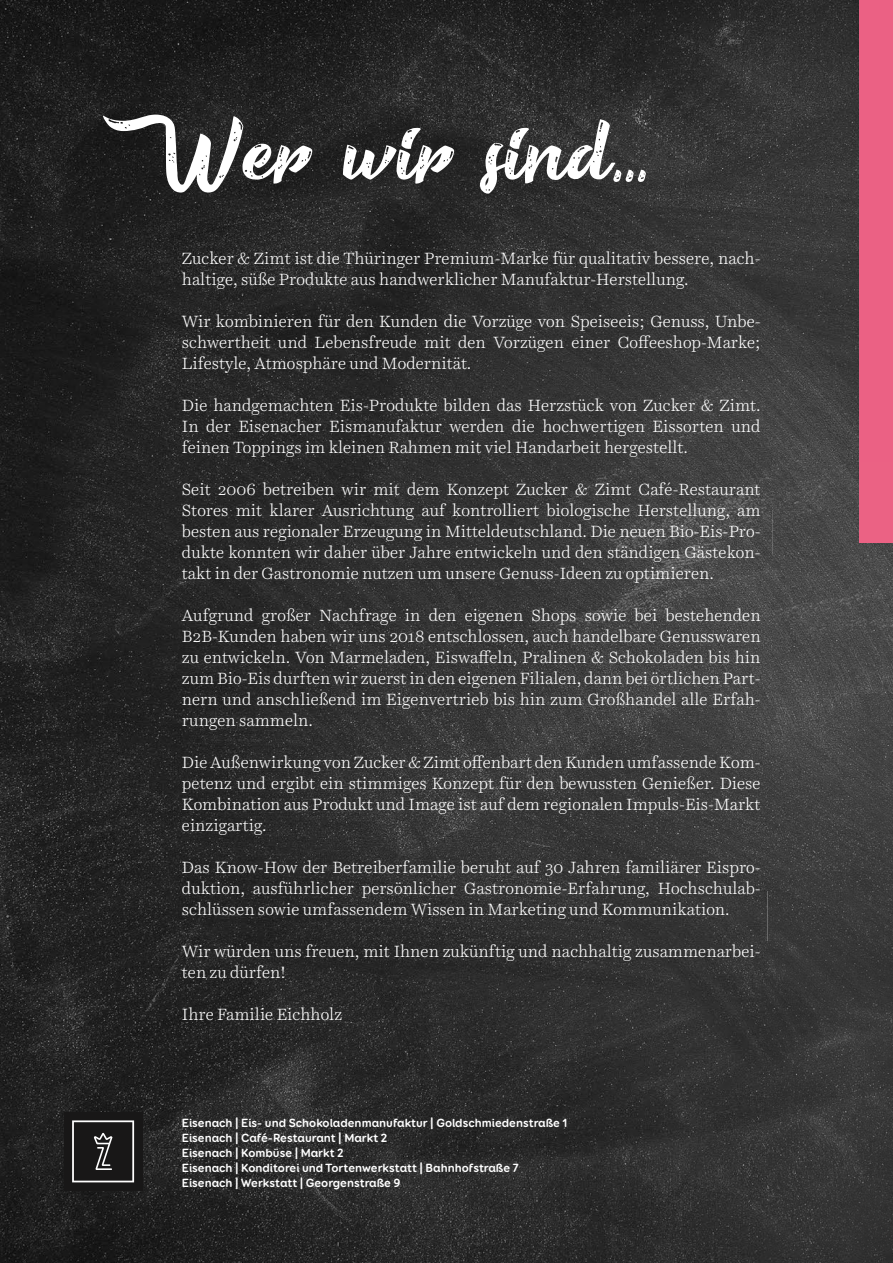
<style>
.page{position:relative;width:893px;height:1263px;background:#fff}
.page>*{position:absolute;margin:0;border:0;box-sizing:border-box;transform-origin:0 0}
.t1{font:90px "Beautiful Fascination";color:#fff}
.t2{font:300 16.5px/21px "Harriet Text";color:#fff;text-align:justify}
.t3{font:700 12px/15px "Booster Next FY";color:#fff}
</style>
<div class="page">
<img style="left:0;top:0;width:893px;height:1263px">
<div style="left:859px;top:0;width:34px;height:542px;background:#eb6184"></div>
<div style="left:64px;top:1112px;width:78px;height:78px;background:#181717"></div>
<svg style="left:72px;top:1120px;width:62px;height:62px"></svg>
<img style="left:768px;top:787px;width:5px;height:103px">
<img style="left:768px;top:890px;width:88px;height:361px">
<img style="left:856px;top:926px;width:37px;height:325px">
<img style="left:773px;top:463px;width:86px;height:46px">
<img style="left:773px;top:509px;width:120px;height:417px">
<img style="left:859px;top:509px;width:34px;height:33px">
<h1 class="t1" style="left:99px;top:94px;width:551px">Wer wir sind...</h1>
<p class="t2" style="left:182px;top:247px;width:580px">Zucker &amp; Zimt ist die Thüringer Premium-Marke für qualitativ bessere, nach&shy;haltige, süße Produkte aus handwerklicher Manufaktur-Herstellung.</p>
<p class="t2" style="left:182px;top:310px;width:580px">Wir kombinieren für den Kunden die Vorzüge von Speiseeis; Genuss, Unbe&shy;schwertheit und Lebensfreude mit den Vorzügen einer Coffeeshop-Marke; Lifestyle, Atmosphäre und Modernität.</p>
<p class="t2" style="left:182px;top:394px;width:580px">Die handgemachten Eis-Produkte bilden das Herzstück von Zucker &amp; Zimt.<br>In der Eisenacher Eismanufaktur werden die hochwertigen Eissorten und feinen Toppings im kleinen Rahmen mit viel Handarbeit hergestellt.</p>
<p class="t2" style="left:182px;top:478px;width:580px">Seit 2006 betreiben wir mit dem Konzept Zucker &amp; Zimt Café-Restaurant Stores mit klarer Ausrichtung auf kontrolliert biologische Herstellung, am besten aus regionaler Erzeugung in Mitteldeutschland. Die neuen Bio-Eis-Pro&shy;dukte konnten wir daher über Jahre entwickeln und den ständigen Gästekon&shy;takt in der Gastronomie nutzen um unsere Genuss-Ideen zu optimieren.</p>
<p class="t2" style="left:182px;top:604px;width:580px">Aufgrund großer Nachfrage in den eigenen Shops sowie bei bestehenden B2B-Kunden haben wir uns 2018 entschlossen, auch handelbare Genusswaren zu entwickeln. Von Marmeladen, Eiswaffeln, Pralinen &amp; Schokoladen bis hin zum Bio-Eis durften wir zuerst in den eigenen Filialen, dann bei örtlichen Part&shy;nern und anschließend im Eigenvertrieb bis hin zum Großhandel alle Erfah&shy;rungen sammeln.</p>
<p class="t2" style="left:182px;top:751px;width:580px">Die Außenwirkung von Zucker &amp; Zimt offenbart den Kunden umfassende Kom&shy;petenz und ergibt ein stimmiges Konzept für den bewussten Genießer. Diese Kombination aus Produkt und Image ist auf dem regionalen Impuls-Eis-Markt einzigartig.</p>
<p class="t2" style="left:182px;top:856px;width:580px">Das Know-How der Betreiberfamilie beruht auf 30 Jahren familiärer Eispro&shy;duktion, ausführlicher persönlicher Gastronomie-Erfahrung, Hochschulab&shy;schlüssen sowie umfassendem Wissen in Marketing und Kommunikation.</p>
<p class="t2" style="left:182px;top:940px;width:580px">Wir würden uns freuen, mit Ihnen zukünftig und nachhaltig zusammenarbei&shy;ten zu dürfen!</p>
<p class="t2" style="left:182px;top:1003px;width:162px">Ihre Familie Eichholz</p>
<p class="t3" style="left:182px;top:1115px;width:387px">Eisenach | Eis- und Schokoladenmanufaktur | Goldschmiedenstraße 1<br>Eisenach | Café-Restaurant | Markt 2<br>Eisenach | Kombüse | Markt 2<br>Eisenach | Konditorei und Tortenwerkstatt | Bahnhofstraße 7<br>Eisenach | Werkstatt | Georgenstraße 9</p>
</div>
